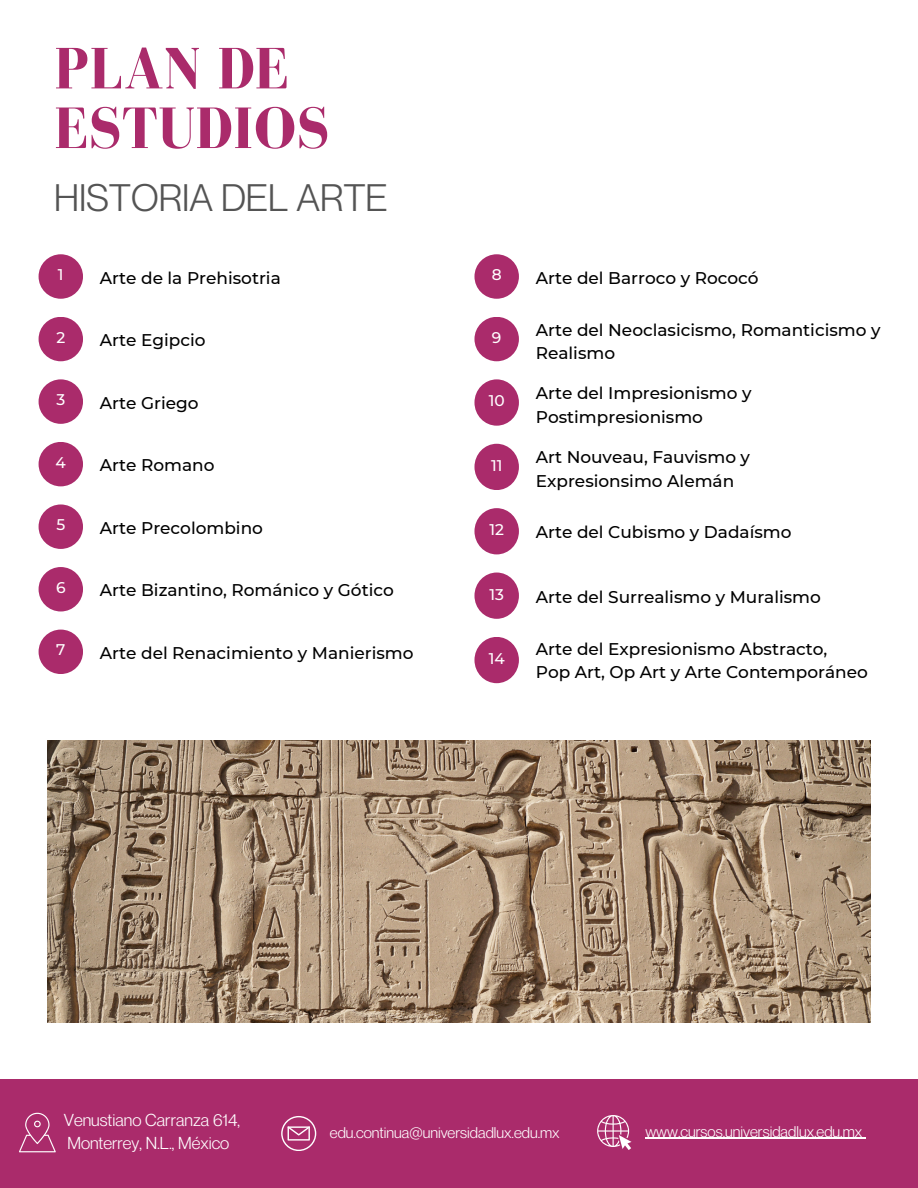
<style>
.page{position:relative;width:918px;height:1188px;background:#fff}
.page>*{position:absolute;margin:0;border:0;box-sizing:border-box;transform-origin:0 0}
.t1{font:700 60px/59.7px "Bodoni FLF";color:#aa2b6b}
.t2{font:37.5px "Neue Montreal";color:#545454}
.t3{font:500 16.95px/23.7px "Montserrat";color:#000}
.t4{font:16.95px/23.7px "Neue Montreal";color:#fff}
.t5{font:500 15.45px "Montserrat";color:#fff}
.t6{font:15.15px "Neue Montreal";color:#fff}
</style>
<div class="page">
<div style="left:39px;top:254px;width:44px;height:45px;background:#aa2b6b;border-radius:50%"></div>
<div style="left:39px;top:317px;width:44px;height:44px;background:#aa2b6b;border-radius:50%"></div>
<div style="left:39px;top:379px;width:44px;height:45px;background:#aa2b6b;border-radius:50%"></div>
<div style="left:39px;top:442px;width:44px;height:44px;background:#aa2b6b;border-radius:50%"></div>
<div style="left:39px;top:504px;width:44px;height:45px;background:#aa2b6b;border-radius:50%"></div>
<div style="left:39px;top:567px;width:44px;height:44px;background:#aa2b6b;border-radius:50%"></div>
<div style="left:39px;top:630px;width:44px;height:44px;background:#aa2b6b;border-radius:50%"></div>
<div style="left:474px;top:254px;width:45px;height:45px;background:#aa2b6b;border-radius:50%"></div>
<div style="left:474px;top:317px;width:45px;height:44px;background:#aa2b6b;border-radius:50%"></div>
<div style="left:474px;top:379px;width:45px;height:47px;background:#aa2b6b;border-radius:50%"></div>
<div style="left:474px;top:444px;width:45px;height:46px;background:#aa2b6b;border-radius:50%"></div>
<div style="left:474px;top:508px;width:45px;height:46px;background:#aa2b6b;border-radius:50%"></div>
<div style="left:474px;top:573px;width:45px;height:46px;background:#aa2b6b;border-radius:50%"></div>
<div style="left:474px;top:637px;width:45px;height:46px;background:#aa2b6b;border-radius:50%"></div>
<div style="left:0;top:1079px;width:918px;height:109px;background:#aa2b6b"></div>
<svg style="left:19px;top:1113px;width:37px;height:39px"></svg>
<svg style="left:281px;top:1116px;width:35px;height:35px"></svg>
<svg style="left:597px;top:1115px;width:35px;height:35px"></svg>
<hr style="left:645px;top:1138px;width:217px;height:1px;background:#fff">
<img style="left:48px;top:740px;width:822px;height:283px">
<p class="t1" style="left:54px;top:38px;width:277px">PLAN DE<br>ESTUDIOS</p>
<p class="t2" style="left:54px;top:175px;width:335px">HISTORIA DEL ARTE</p>
<h1 class="t5" style="left:58px;top:265px;width:7px">1</h1>
<h2 class="t3" style="left:100px;top:266px;width:182px">Arte de la Prehisotria</h2>
<p class="t5" style="left:56px;top:328px;width:10px">2</p>
<p class="t3" style="left:100px;top:328px;width:107px">Arte Egipcio</p>
<p class="t5" style="left:56px;top:390px;width:10px">3</p>
<p class="t3" style="left:100px;top:391px;width:100px">Arte Griego</p>
<p class="t5" style="left:56px;top:453px;width:12px">4</p>
<p class="t3" style="left:100px;top:453px;width:116px">Arte Romano</p>
<p class="t5" style="left:56px;top:515px;width:10px">5</p>
<p class="t3" style="left:100px;top:516px;width:165px">Arte Precolombino</p>
<p class="t5" style="left:492px;top:265px;width:11px">8</p>
<h3 class="t5" style="left:492px;top:328px;width:11px">9</h3>
<p class="t5" style="left:489px;top:391px;width:17px">10</p>
<p class="t5" style="left:491px;top:456px;width:13px">11</p>
<p class="t5" style="left:489px;top:520px;width:16px">12</p>
<p class="t3" style="left:536px;top:266px;width:224px">Arte del Barroco y Rococó</p>
<p class="t3" style="left:536px;top:318px;width:346px">Arte del Neoclasicismo, Romanticismo y<br>Realismo</p>
<p class="t3" style="left:536px;top:381px;width:217px">Arte del Impresionismo y<br>Postimpresionismo</p>
<p class="t3" style="left:536px;top:445px;width:216px">Art Nouveau, Fauvismo y</p>
<p class="t3" style="left:536px;top:469px;width:200px">Expresionsimo Alemán</p>
<p class="t3" style="left:536px;top:521px;width:257px">Arte del Cubismo y Dadaísmo</p>
<p class="t5" style="left:56px;top:578px;width:11px">6</p>
<p class="t5" style="left:56px;top:640px;width:11px">7</p>
<p class="t3" style="left:100px;top:578px;width:295px">Arte Bizantino, Románico y Gótico</p>
<p class="t3" style="left:100px;top:641px;width:315px">Arte del Renacimiento y Manierismo</p>
<h3 class="t5" style="left:489px;top:585px;width:16px">13</h3>
<p class="t5" style="left:489px;top:649px;width:18px">14</p>
<p class="t3" style="left:536px;top:585px;width:287px">Arte del Surrealismo y Muralismo</p>
<p class="t3" style="left:536px;top:637px;width:293px">Arte del Expresionismo Abstracto,</p>
<p class="t3" style="left:536px;top:660px;width:334px">Pop Art, Op Art y Arte Contemporáneo</p>
<p class="t4" style="left:64px;top:1108px;width:178px">Venustiano Carranza 614,<br>Monterrey, N.L., México</p>
<p class="t6" style="left:330px;top:1123px;width:231px">edu.continua@universidadlux.edu.mx</p>
<h4 class="t6" style="left:645px;top:1122px;width:218px">www.cursos.universidadlux.edu.mx</h4>
</div>
